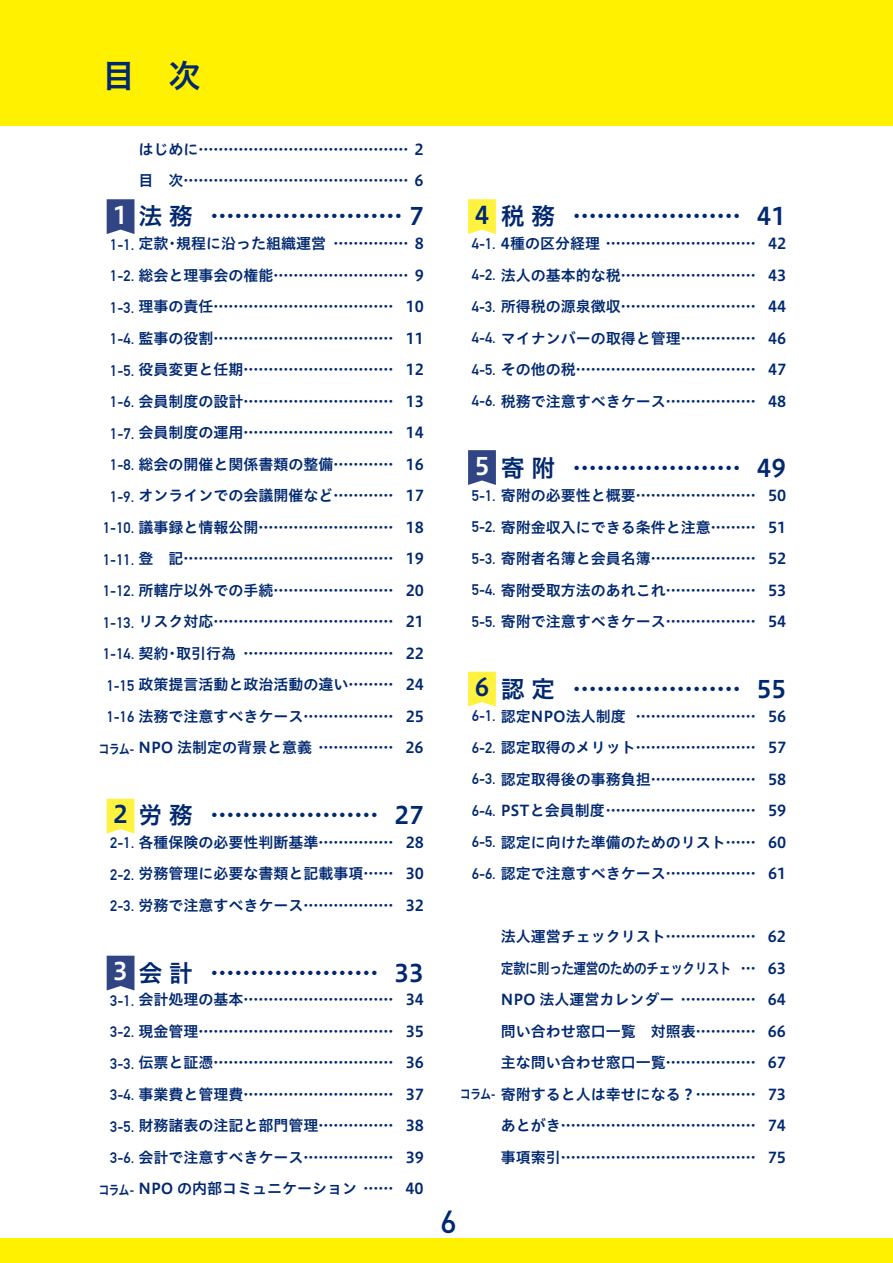
<style>
.page{position:relative;width:893px;height:1263px;background:#fff}
.page>*{position:absolute;margin:0;border:0;box-sizing:border-box;transform-origin:0 0}
.t1{font:33px "Hiragino UD Sans Std W6";color:#002870}
.t2{font:500 31.5px "DIN";color:#002870}
.t3{font:24px "Hiragino UD Sans Std W6";color:#002870}
.t4{font:24px "Hiragino UD Sans Std W6";color:#fff}
.t5{font:15px/31.5px "Hiragino UD Sans Std W6";color:#002870;text-align:justify}
.t6{font:13.5px "Hiragino UD Sans Std W6";letter-spacing:-.1em;color:#002870;scale:.83 1}
.s1{color:#fff}
.s2{font-family:"DIN Alternate";font-weight:700}
</style>
<div class="page">
<div style="left:0;top:0;width:893px;height:125px;background:#fff100"></div>
<svg style="left:107px;top:199px;width:27px;height:35px"></svg>
<svg style="left:468px;top:450px;width:28px;height:35px"></svg>
<svg style="left:107px;top:956px;width:27px;height:34px"></svg>
<svg style="left:107px;top:799px;width:27px;height:34px"></svg>
<svg style="left:468px;top:672px;width:28px;height:34px"></svg>
<svg style="left:468px;top:199px;width:28px;height:35px"></svg>
<div style="left:0;top:1238px;width:893px;height:25px;background:#fff100"></div>
<h1 class="t1" style="left:102px;top:50px;width:100px">目　次</h1>
<p class="t5" style="left:139px;top:132px;width:286px">はじめに…………………………………… 2目　次……………………………………… 6</p>
<h3 class="t3" style="left:113px;top:198px;width:312px"><span class="s1">1</span> 法 務 …………………… 7</h3>
<p class="t5" style="left:103px;top:227px;width:322px;text-align:right"><span class="s2">1-1.</span> 定款・規程に沿った組織運営 …………… 8<br><span class="s2">1-2.</span> 総会と理事会の権能……………………… 9<br><span class="s2">1-3.</span> 理事の責任……………………………… 10<br><span class="s2">1-4.</span> 監事の役割……………………………… 11<br><span class="s2">1-5.</span> 役員変更と任期………………………… 12<br><span class="s2">1-6.</span> 会員制度の設計………………………… 13<br><span class="s2">1-7.</span> 会員制度の運用………………………… 14<br><span class="s2">1-8.</span> 総会の開催と関係書類の整備………… 16<br><span class="s2">1-9.</span> オンラインでの会議開催など………… 17<br><span class="s2">1-10.</span> 議事録と情報公開……………………… 18<br><span class="s2">1-11.</span> 登　記…………………………………… 19<br><span class="s2">1-12.</span> 所轄庁以外での手続…………………… 20<br><span class="s2">1-13.</span> リスク対応……………………………… 21<br><span class="s2">1-14.</span> 契約・取引行為 ………………………… 22<br><span class="s2">1-15</span> 政策提言活動と政治活動の違い……… 24<br><span class="s2">1-16</span> 法務で注意すべきケース……………… 25<br>NPO 法制定の背景と意義 …………… 26</p>
<p class="t6" style="left:99px;top:738px;width:45px">コラム-</p>
<h3 class="t3" style="left:113px;top:797px;width:312px">2 労 務 ………………… 27</h3>
<p class="t5" style="left:110px;top:825px;width:315px"><span class="s2">2-1.</span> 各種保険の必要性判断基準…………… 28<br><span class="s2">2-2.</span> 労務管理に必要な書類と記載事項…… 30<br><span class="s2">2-3.</span> 労務で注意すべきケース……………… 32</p>
<h3 class="t3" style="left:113px;top:954px;width:312px"><span class="s1">3</span> 会 計 ………………… 33</h3>
<p class="t5" style="left:110px;top:983px;width:315px;text-align:right"><span class="s2">3-1.</span> 会計処理の基本………………………… 34<br><span class="s2">3-2.</span> 現金管理………………………………… 35<br><span class="s2">3-3.</span> 伝票と証憑……………………………… 36<br><span class="s2">3-4.</span> 事業費と管理費………………………… 37<br><span class="s2">3-5.</span> 財務諸表の注記と部門管理…………… 38<br><span class="s2">3-6.</span> 会計で注意すべきケース……………… 39<br>NPO の内部コミュニケーション …… 40</p>
<p class="t6" style="left:98px;top:1179px;width:45px">コラム-</p>
<h3 class="t3" style="left:501px;top:198px;width:287px">税 務 ………………… 41</h3>
<p class="t5" style="left:472px;top:227px;width:316px"><span class="s2">4-1.</span> 4種の区分経理 ………………………… 42<br><span class="s2">4-2.</span> 法人の基本的な税……………………… 43<br><span class="s2">4-3.</span> 所得税の源泉徴収……………………… 44<br><span class="s2">4-4.</span> マイナンバーの取得と管理…………… 46<br><span class="s2">4-5.</span> その他の税……………………………… 47<br><span class="s2">4-6.</span> 税務で注意すべきケース……………… 48</p>
<h3 class="t3" style="left:475px;top:196px;width:16px">4</h3>
<h3 class="t4" style="left:475px;top:447px;width:16px">5</h3>
<h3 class="t3" style="left:501px;top:450px;width:287px">寄 附 ………………… 49</h3>
<p class="t5" style="left:472px;top:479px;width:316px"><span class="s2">5-1.</span> 寄附の必要性と概要…………………… 50<br><span class="s2">5-2.</span> 寄附金収入にできる条件と注意……… 51<br><span class="s2">5-3.</span> 寄附者名簿と会員名簿………………… 52<br><span class="s2">5-4.</span> 寄附受取方法のあれこれ……………… 53<br><span class="s2">5-5.</span> 寄附で注意すべきケース……………… 54</p>
<h3 class="t3" style="left:475px;top:669px;width:16px">6</h3>
<h3 class="t3" style="left:501px;top:671px;width:287px">認 定 ………………… 55</h3>
<p class="t5" style="left:472px;top:699px;width:316px"><span class="s2">6-1.</span> 認定NPO法人制度 …………………… 56<br><span class="s2">6-2.</span> 認定取得のメリット…………………… 57<br><span class="s2">6-3.</span> 認定取得後の事務負担………………… 58<br><span class="s2">6-4.</span> PSTと会員制度………………………… 59<br><span class="s2">6-5.</span> 認定に向けた準備のためのリスト…… 60<br><span class="s2">6-6.</span> 認定で注意すべきケース……………… 61</p>
<p class="t5" style="left:501px;top:920px;width:287px">法人運営チェックリスト……………… 62定款に則った運営のためのチェックリスト … 63<br>NPO 法人運営カレンダー …………… 64問い合わせ窓口一覧　対照表………… 66主な問い合わせ窓口一覧……………… 67寄附すると人は幸せになる？………… 73あとがき………………………………… 74事項索引………………………………… 75</p>
<p class="t6" style="left:460px;top:1084px;width:45px">コラム-</p>
<h2 class="t2" style="left:440px;top:1200px;width:18px">6</h2>
</div>
